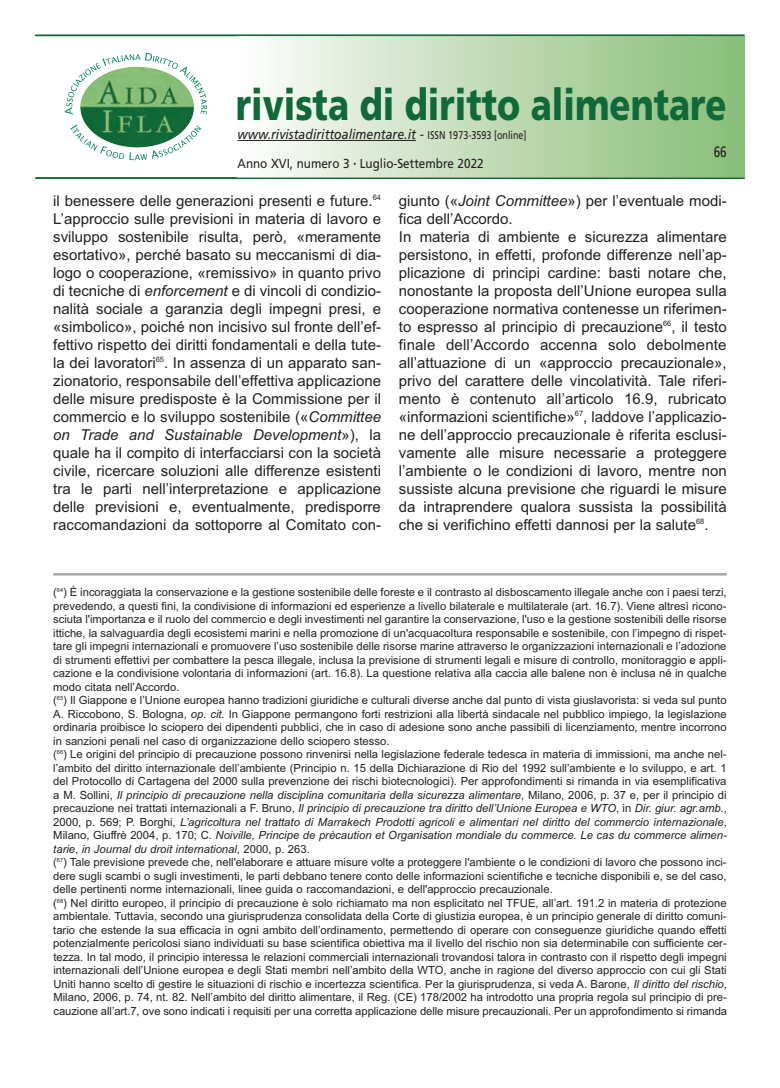
<style>
.page{position:relative;width:780px;height:1088px;background:#fff}
.page>*{position:absolute;margin:0;border:0;box-sizing:border-box;transform-origin:0 0}
.t1{font:900 43.75px "Frutiger";color:#106938;scale:.79 1}
.t2{font:15px/18px "Arial";color:#231f20;text-align:justify}
.t3{font:15px "Frutiger";color:#231f20;scale:.78 1}
.t4{font:italic 13.75px "Frutiger";color:#231f20;scale:.9 1}
.t5{font:13px "Frutiger";color:#231f20;scale:.9 1}
.t6{font:11.25px/13.5px "Arial";color:#231f20}
.s1{font-style:normal;font-size:11.25px}
.s2{font-style:italic}
</style>
<div class="page">
<div style="left:237px;top:35px;width:507px;height:142px;background:linear-gradient(to right,#fdfcfa,#87bc76)"></div>
<hr style="left:35px;top:35px;width:709px;height:1px;background:#106938">
<hr style="left:35px;top:178px;width:709px;height:1px;background:#106938">
<hr style="left:237px;top:140px;width:179px;height:1px;background:#231f20">
<hr style="left:53px;top:573px;width:673px;height:2px;background:#a8a9ad">
<svg style="left:70px;top:125px;width:131px;height:35px"></svg>
<svg style="left:65px;top:53px;width:142px;height:62px"></svg>
<h1 class="t1" style="left:236px;top:87px;width:623px">rivista di diritto alimentare</h1>
<p class="t4" style="left:237px;top:129px;width:323px">www.rivistadirittoalimentare.it - <span class="s1">ISSN 1973-3593 [online]</span></p>
<p class="t5" style="left:237px;top:158px;width:275px">Anno XVI, numero 3 <sup>•</sup> Luglio-Settembre 2022</p>
<h2 class="t3" style="left:713px;top:145px;width:18px">66</h2>
<p class="t2" style="left:53px;top:192px;width:329px">il benessere delle generazioni presenti e future.<sup>64<br></sup>L’approccio sulle previsioni in materia di lavoro e sviluppo sostenibile risulta, però, «meramente esortativo», perché basato su meccanismi di dia&shy;logo o cooperazione, «remissivo» in quanto privo di tecniche di <span class="s2">enforcement</span> e di vincoli di condizio&shy;nalità sociale a garanzia degli impegni presi, e «simbolico», poiché non incisivo sul fronte dell’ef&shy;fettivo rispetto dei diritti fondamentali e della tute&shy;la dei lavoratori<sup>65</sup>. In assenza di un apparato san&shy;zionatorio, responsabile dell’effettiva applicazione delle misure predisposte è la Commissione per il commercio e lo sviluppo sostenibile («<span class="s2">Committee on Trade and Sustainable Development</span>»), la quale ha il compito di interfacciarsi con la società civile, ricercare soluzioni alle differenze esistenti tra le parti nell’interpretazione e applicazione delle previsioni e, eventualmente, predisporre raccomandazioni da sottoporre al Comitato con-</p>
<p class="t2" style="left:399px;top:192px;width:329px;text-align:left">giunto («<span class="s2">Joint Committee</span>») per l’eventuale modi&shy;fica dell’Accordo.<br>In materia di ambiente e sicurezza alimentare persistono, in effetti, profonde differenze nell’ap&shy;plicazione di principi cardine: basti notare che, nonostante la proposta dell’Unione europea sulla cooperazione normativa contenesse un riferimen&shy;to espresso al principio di precauzione<sup>66</sup>, il testo finale dell’Accordo accenna solo debolmente all’attuazione di un «approccio precauzionale», privo del carattere delle vincolatività. Tale riferi&shy;mento è contenuto all’articolo 16.9, rubricato «informazioni scientifiche»<sup>67</sup>, laddove l’applicazio&shy;ne dell’approccio precauzionale è riferita esclusi&shy;vamente alle misure necessarie a proteggere l’ambiente o le condizioni di lavoro, mentre non sussiste alcuna previsione che riguardi le misure da intraprendere qualora sussista la possibilità che si verifichino effetti dannosi per la salute<sup>68</sup>.</p>
<p class="t6" style="left:53px;top:586px;width:675px">(<sup>64</sup>) È incoraggiata la conservazione e la gestione sostenibile delle foreste e il contrasto al disboscamento illegale anche con i paesi terzi, prevedendo, a questi fini, la condivisione di informazioni ed esperienze a livello bilaterale e multilaterale (art. 16.7). Viene altresì ricono&shy;sciuta l'importanza e il ruolo del commercio e degli investimenti nel garantire la conservazione, l'uso e la gestione sostenibili delle risorse ittiche, la salvaguardia degli ecosistemi marini e nella promozione di un'acquacoltura responsabile e sostenibile, con l’impegno di rispet&shy;tare gli impegni internazionali e promuovere l’uso sostenibile delle risorse marine attraverso le organizzazioni internazionali e l’adozione di strumenti effettivi per combattere la pesca illegale, inclusa la previsione di strumenti legali e misure di controllo, monitoraggio e appli&shy;cazione e la condivisione volontaria di informazioni (art. 16.8). La questione relativa alla caccia alle balene non è inclusa né in qualche modo citata nell’Accordo.<br>(<sup>65</sup>) Il Giappone e l’Unione europea hanno tradizioni giuridiche e culturali diverse anche dal punto di vista giuslavorista: si veda sul punto A. Riccobono, S. Bologna, <span class="s2">op. cit</span>. In Giappone permangono forti restrizioni alla libertà sindacale nel pubblico impiego, la legislazione ordinaria proibisce lo sciopero dei dipendenti pubblici, che in caso di adesione sono anche passibili di licenziamento, mentre incorrono in sanzioni penali nel caso di organizzazione dello sciopero stesso.<br>(<sup>66</sup>) Le origini del principio di precauzione possono rinvenirsi nella legislazione federale tedesca in materia di immissioni, ma anche nel&shy;l’ambito del diritto internazionale dell’ambiente (Principio n. 15 della Dichiarazione di Rio del 1992 sull’ambiente e lo sviluppo, e art. 1 del Protocollo di Cartagena del 2000 sulla prevenzione dei rischi biotecnologici). Per approfondimenti si rimanda in via esemplificativa a M. Sollini, <span class="s2">Il principio di precauzione nella disciplina comunitaria della sicurezza alimentare</span>, Milano, 2006, p. 37 e, per il principio di precauzione nei trattati internazionali a F. Bruno, <span class="s2">Il principio di precauzione tra diritto dell’Unione Europea e WTO</span>, in <span class="s2">Dir. giur. agr.amb</span>., 2000, p. 569; P. Borghi, <span class="s2">L’agricoltura nel trattato di Marrakech Prodotti agricoli e alimentari nel diritto del commercio internazionale</span>, Milano, Giuffrè 2004, p. 170; C. <span class="s2">Noiville, Principe de prècaution et Organisation mondiale du commerce. Le cas du commerce alimen&shy;tarie</span>, <span class="s2">in Journal du droit international</span>, 2000, p. 263.<br>(<sup>67</sup>) Tale previsione prevede che, nell'elaborare e attuare misure volte a proteggere l'ambiente o le condizioni di lavoro che possono inci&shy;dere sugli scambi o sugli investimenti, le parti debbano tenere conto delle informazioni scientifiche e tecniche disponibili e, se del caso, delle pertinenti norme internazionali, linee guida o raccomandazioni, e dell'approccio precauzionale.<br>(<sup>68</sup>) nel diritto europeo, il principio di precauzione è solo richiamato ma non esplicitato nel TFUE, all’art. 191.2 in materia di protezione ambientale. Tuttavia, secondo una giurisprudenza consolidata della Corte di giustizia europea, è un principio generale di diritto comuni&shy;tario che estende la sua efficacia in ogni ambito dell’ordinamento, permettendo di operare con conseguenze giuridiche quando effetti potenzialmente pericolosi siano individuati su base scientifica obiettiva ma il livello del rischio non sia determinabile con sufficiente cer&shy;tezza. In tal modo, il principio interessa le relazioni commerciali internazionali trovandosi talora in contrasto con il rispetto degli impegni internazionali dell’Unione europea e degli Stati membri nell’ambito della WTO, anche in ragione del diverso approccio con cui gli Stati Uniti hanno scelto di gestire le situazioni di rischio e incertezza scientifica. Per la giurisprudenza, si veda A. Barone, <span class="s2">Il diritto del rischio</span>, Milano, 2006, p. 74, nt. 82. nell’ambito del diritto alimentare, il Reg. (CE) 178/2002 ha introdotto una propria regola sul principio di pre&shy;cauzione all’art.7, ove sono indicati i requisiti per una corretta applicazione delle misure precauzionali. Per un approfondimento si rimanda</p>
</div>
